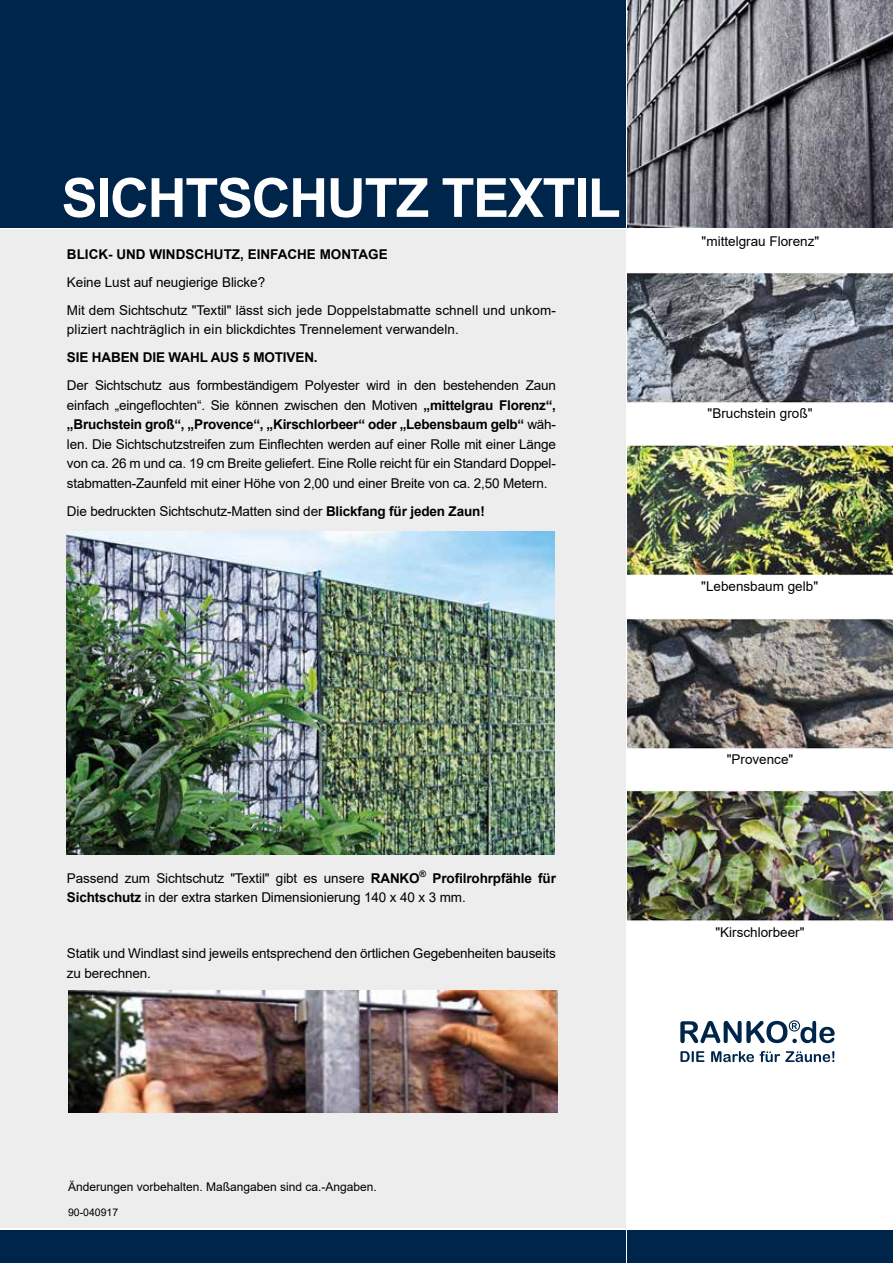
<style>
.page{position:relative;width:893px;height:1263px;background:#fff}
.page>*{position:absolute;margin:0;border:0;box-sizing:border-box;transform-origin:0 0}
.t1{font:700 54px "Arial";letter-spacing:-.025em;color:#fff}
.t2{font:13.5px/19.5px "Arial";letter-spacing:-.01em;color:#000}
.t3{font:700 13.5px "Arial";color:#000}
.t4{font:12px "Arial";color:#000}
.t5{font:10.5px "Arial";color:#000}
.s1{font-weight:700}
</style>
<div class="page">
<div style="left:0;top:0;width:625px;height:227px;background:#00254b"></div>
<div style="left:0;top:1230px;width:625px;height:33px;background:#00254b"></div>
<div style="left:627px;top:1230px;width:266px;height:33px;background:#00254b"></div>
<div style="left:0;top:230px;width:625px;height:998px;background:#ededed"></div>
<img style="left:68px;top:991px;width:489px;height:122px">
<img style="left:627px;top:0;width:266px;height:227px">
<img style="left:627px;top:273px;width:266px;height:648px">
<img style="left:67px;top:532px;width:488px;height:323px">
<svg style="left:680px;top:1051px;width:154px;height:11px"></svg>
<svg style="left:680px;top:1020px;width:155px;height:23px"></svg>
<h1 class="t1" style="left:62px;top:160px;width:561px">SICHTSCHUTZ TEXTIL</h1>
<p class="t3" style="left:67px;top:244px;width:322px">BLICK- UND WINDSCHUTZ, EINFACHE MONTAGE</p>
<p class="t2" style="left:67px;top:268px;width:490px;line-height:28px">Keine Lust auf neugierige Blicke?<br>Mit dem Sichtschutz "Textil" lässt sich jede Doppelstabmatte schnell und unkom-</p>
<p class="t2" style="left:67px;top:319px;width:393px">pliziert nachträglich in ein blickdichtes Trennelement verwandeln.</p>
<p class="t3" style="left:67px;top:348px;width:252px">SIE HABEN DIE WAHL AUS 5 MOTIVEN.</p>
<p class="t2" style="left:67px;top:375px;width:490px;text-align:justify">Der Sichtschutz aus formbeständigem Polyester wird in den bestehenden Zaun einfach „eingeflochten“. Sie können zwischen den Motiven <span class="s1">„mittelgrau Florenz“, „Bruchstein groß“, „Provence“, „Kirschlorbeer“ oder „Lebensbaum gelb“</span> wäh&shy;len. Die Sichtschutzstreifen zum Einflechten werden auf einer Rolle mit einer Länge von ca. 26 m und ca. 19 cm Breite geliefert. Eine Rolle reicht für ein Standard Doppel&shy;stabmatten-Zaunfeld mit einer Höhe von 2,00 und einer Breite von ca. 2,50 Metern.</p>
<p class="t2" style="left:67px;top:501px;width:419px">Die bedruckten Sichtschutz-Matten sind der <span class="s1">Blickfang für jeden Zaun!</span></p>
<p class="t2" style="left:67px;top:868px;width:490px">Passend zum Sichtschutz "Textil" gibt es unsere <span class="s1">RANKO</span><sup>®</sup> <span class="s1">Profilrohrpfähle für<br>Sichtschutz</span> in der extra starken Dimensionierung 140 x 40 x 3 mm.</p>
<p class="t2" style="left:67px;top:944px;width:490px">Statik und Windlast sind jeweils entsprechend den örtlichen Gegebenheiten bauseits zu berechnen.</p>
<p class="t4" style="left:68px;top:1178px;width:310px">Änderungen vorbehalten. Maßangaben sind ca.-Angaben.</p>
<p class="t5" style="left:68px;top:1205px;width:52px">90-040917</p>
<p class="t2" style="left:702px;top:231px;width:119px">"mittelgrau Florenz"</p>
<p class="t2" style="left:708px;top:404px;width:106px">"Bruchstein groß"</p>
<p class="t2" style="left:701px;top:577px;width:118px">"Lebensbaum gelb"</p>
<p class="t2" style="left:727px;top:750px;width:68px">"Provence"</p>
<p class="t2" style="left:715px;top:922px;width:91px">"Kirschlorbeer"</p>
</div>
